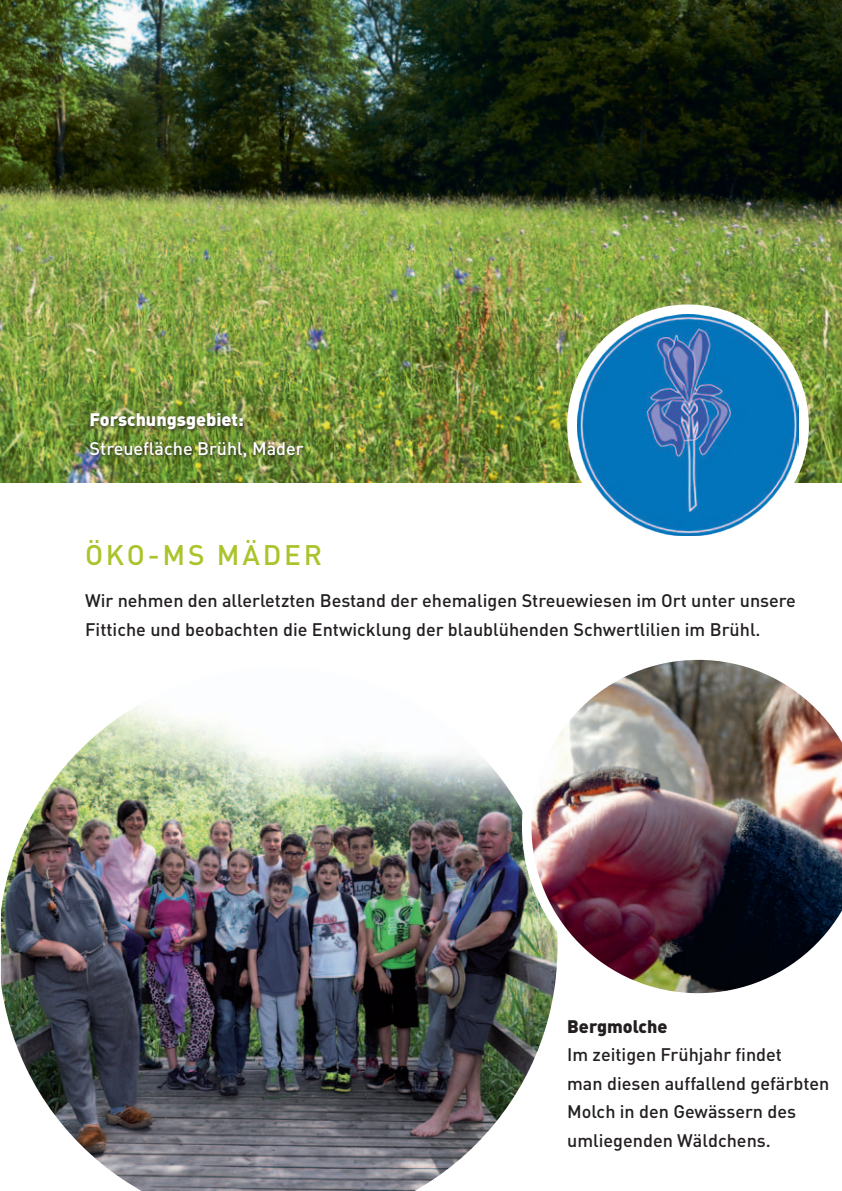
<style>
.page{position:relative;width:842px;height:1191px;background:#fff}
.page>*{position:absolute;margin:0;border:0;box-sizing:border-box;transform-origin:0 0}
.t1{font:500 28px "DIN";color:#acc32b}
.t2{font:500 18px/28.4px "DIN";color:#231f20}
.t3{font:500 18px "DIN";color:#fff}
.t4{font:900 18px "DIN";color:#fff}
.t5{font:900 18px "DIN";color:#231f20}
</style>
<div class="page">
<img style="left:0;top:0;width:842px;height:482px">
<div style="left:567px;top:304px;width:242px;height:242px;border:20px solid #fff;border-radius:50%"></div>
<img style="left:0;top:706px;width:552px;height:485px">
<img style="left:577px;top:315px;width:222px;height:221px">
<img style="left:522px;top:659px;width:320px;height:343px">
<div style="left:88px;top:411px;width:219px;height:50px;background:#231f20;opacity:.75"></div>
<p class="t4" style="left:90px;top:408px;width:156px">Forschungsgebiet:</p>
<p class="t3" style="left:90px;top:436px;width:216px">Streuefläche Brühl, Mäder</p>
<h1 class="t1" style="left:85px;top:537px;width:233px">Öko-MS Mäder</h1>
<p class="t2" style="left:85px;top:586px;width:712px">Wir nehmen den allerletzten Bestand der ehemaligen Streuewiesen im Ort unter unsere<br>Fittiche und beobachten die Entwicklung der blaublühenden Schwertlilien im Brühl.</p>
<p class="t5" style="left:567px;top:1014px;width:102px">Bergmolche</p>
<p class="t2" style="left:567px;top:1040px;width:264px">I m zeitigen Frühjahr findet<br>man diesen auffallend gefärbten<br>M olch in den Gewässern des umliegenden Wäldchens.</p>
</div>
